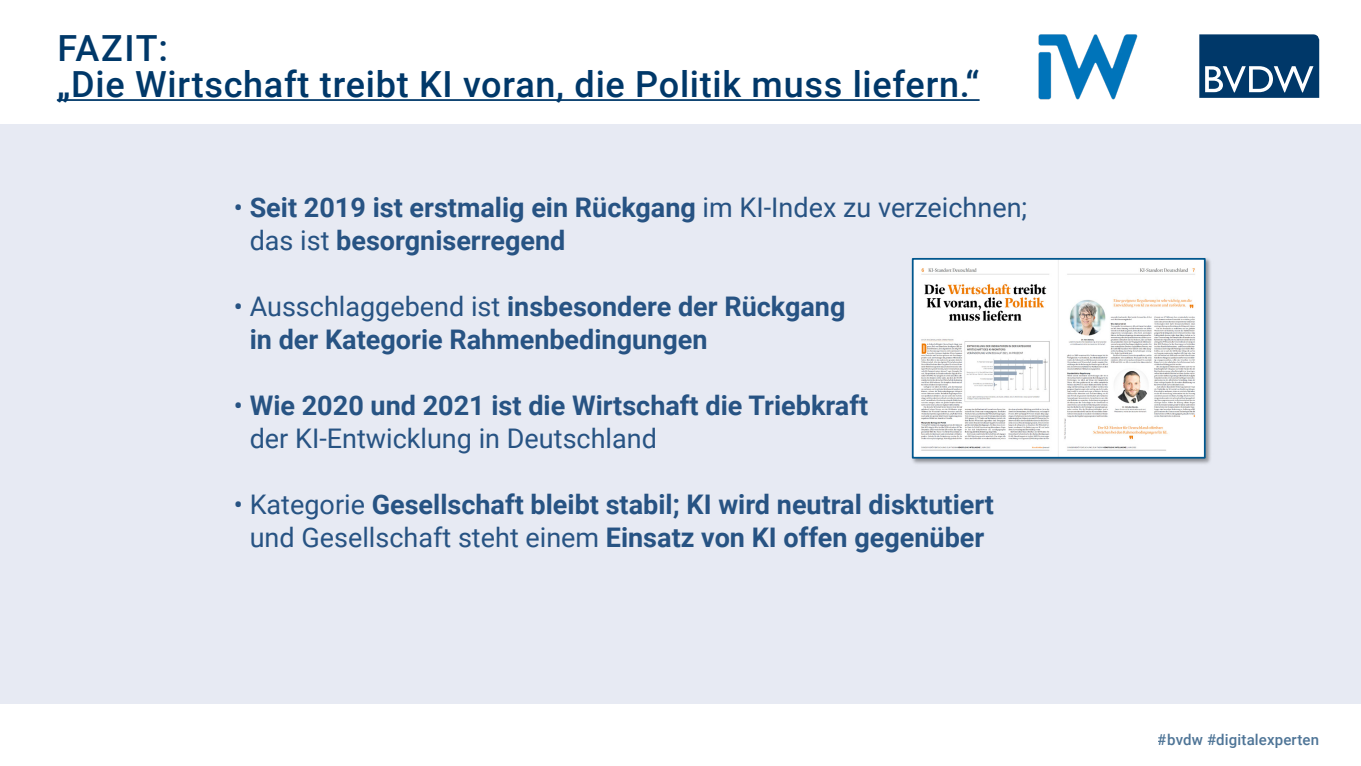
<style>
.page{position:relative;width:1361px;height:766px;background:#fff}
.page>*{position:absolute;margin:0;border:0;box-sizing:border-box;transform-origin:0 0}
.t1{font:500 36px "Roboto";letter-spacing:.02em;color:#003869}
.t2{font:700 27px/33px "Roboto";color:#275383}
.t3{font:500 15px "Roboto";letter-spacing:.01em;color:#003869}
.s1{font-weight:400}
</style>
<div class="page">
<div style="left:0;top:124px;width:1361px;height:580px;background:#e7eaf3"></div>
<svg style="left:1199px;top:34px;width:120px;height:64px;background:#25557e"></svg>
<hr style="left:57px;top:99px;width:922px;height:2px;background:#003869">
<img style="left:1038px;top:34px;width:100px;height:66px">
<img style="left:911px;top:258px;width:300px;height:206px">
<img style="left:915px;top:261px;width:287px;height:194px">
<div style="left:912px;top:258px;width:293px;height:200px;border:2px solid #00578e"></div>
<p class="t1" style="left:57px;top:23px;width:112px">FAZIT:</p>
<p class="t1" style="left:57px;top:59px;width:924px">„Die Wirtschaft treibt KI voran, die Politik muss liefern.“</p>
<p class="t2" style="left:250px;top:190px;width:779px;text-indent:-16px"><span class="s1">•</span> Seit 2019 ist erstmalig ein Rückgang <span class="s1">im KI-Index zu verzeichnen; das ist</span> besorgniserregend</p>
<p class="t2" style="left:250px;top:289px;width:597px;text-indent:-16px"><span class="s1">• Ausschlaggebend ist</span> insbesondere der Rückgang in der Kategorie Rahmenbedingungen</p>
<p class="t2" style="left:250px;top:388px;width:620px;text-indent:-16px"><span class="s1">•</span> Wie 2020 und 2021 ist die Wirtschaft die Triebkraft <span class="s1">der KI-Entwicklung in Deutschland</span></p>
<p class="t2" style="left:234px;top:487px;width:761px;text-align:center"><span class="s1">• Kategorie</span> Gesellschaft bleibt stabil; KI wird neutral disktutiert <span class="s1">und Gesellschaft steht einem</span> Einsatz von KI offen gegenüber</p>
<p class="t3" style="left:1158px;top:728px;width:163px">#bvdw #digitalexperten</p>
</div>
